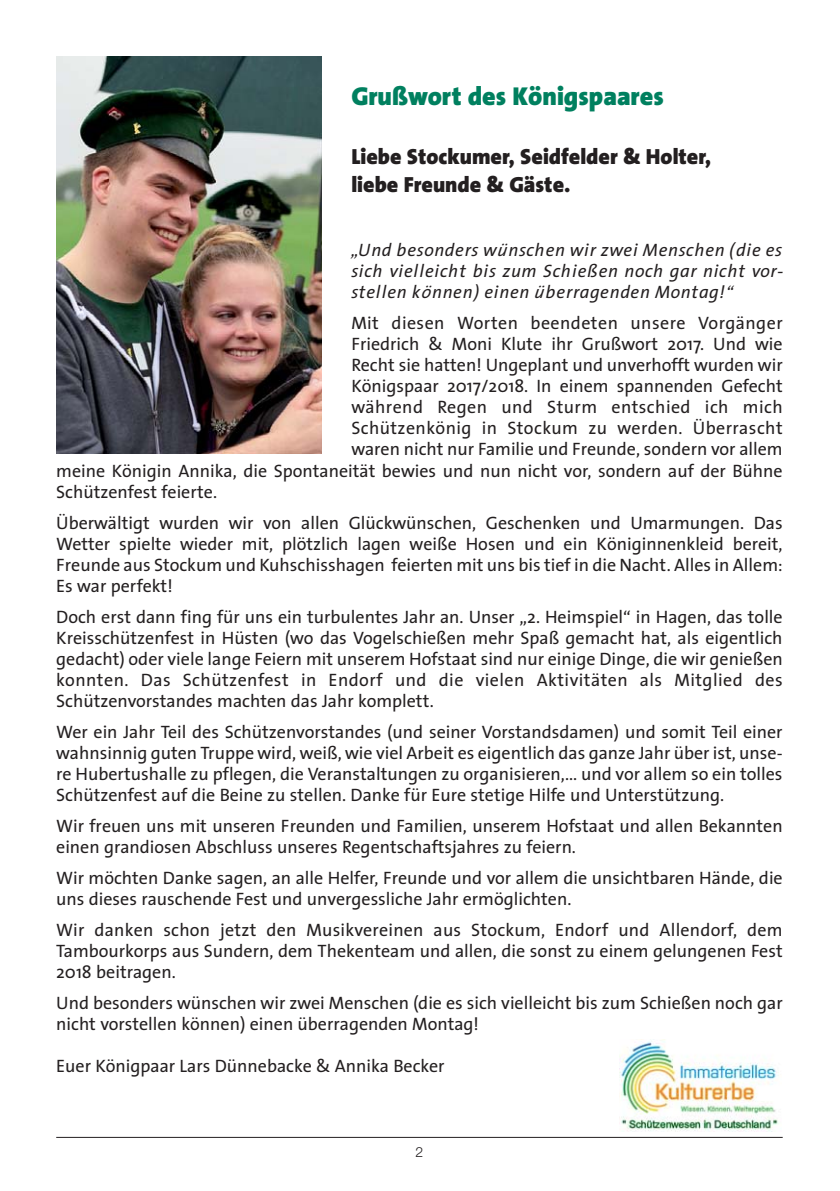
<style>
.page{position:relative;width:840px;height:1191px;background:#fff}
.page>*{position:absolute;margin:0;border:0;box-sizing:border-box;transform-origin:0 0}
.t1{font:900 26px "Thesis Sans";color:#00805f}
.t2{font:900 22px/28px "Thesis Sans";color:#231f20}
.t3{font:18px/21px "Thesis Sans";color:#231f20;text-align:justify}
.t4{font:italic 18px/21px "Thesis Sans";color:#231f20;text-align:justify}
.t5{font:300 14px "Helvetica Neue";color:#231f20}
</style>
<div class="page">
<img style="left:56px;top:57px;width:265px;height:396px">
<img style="left:619px;top:1039px;width:160px;height:93px">
<hr style="left:56px;top:1136px;width:726px;height:1px;background:#231f20">
<h1 class="t1" style="left:351px;top:85px;width:314px">Grußwort des Königspaares</h1>
<p class="t2" style="left:351px;top:144px;width:361px">Liebe Stockumer, Seidfelder &amp; Holter, liebe Freunde &amp; Gäste.</p>
<p class="t4" style="left:351px;top:240px;width:432px">„Und besonders wünschen wir zwei Menschen (die es sich vielleicht bis zum Schießen noch gar nicht vor&shy;stellen können) einen überragenden Montag!“</p>
<p class="t3" style="left:351px;top:313px;width:432px">Mit diesen Worten beendeten unsere Vorgänger Friedrich &amp; Moni Klute ihr Grußwort 2017. Und wie Recht sie hatten! Ungeplant und unverhofft wurden wir Königspaar 2017/2018. In einem spannenden Gefecht während Regen und Sturm entschied ich mich Schützenkönig in Stockum zu werden. Überrascht waren nicht nur Familie und Freunde, sondern vor allem</p>
<p class="t3" style="left:56px;top:462px;width:727px">meine Königin Annika, die Spontaneität bewies und nun nicht vor, sondern auf der Bühne<br>Schützenfest feierte.</p>
<p class="t3" style="left:56px;top:514px;width:727px">Überwältigt wurden wir von allen Glückwünschen, Geschenken und Umarmungen. Das Wetter spielte wieder mit, plötzlich lagen weiße Hosen und ein Königinnenkleid bereit, Freunde aus Stockum und Kuhschisshagen feierten mit uns bis tief in die Nacht. Alles in Allem:<br>Es war perfekt!</p>
<p class="t3" style="left:56px;top:608px;width:727px">Doch erst dann fing für uns ein turbulentes Jahr an. Unser „2. Heimspiel“ in Hagen, das tolle Kreisschützenfest in Hüsten (wo das Vogelschießen mehr Spaß gemacht hat, als eigentlich gedacht) oder viele lange Feiern mit unserem Hofstaat sind nur einige Dinge, die wir genießen konnten. Das Schützenfest in Endorf und die vielen Aktivitäten als Mitglied des Schützenvorstandes machten das Jahr komplett.</p>
<p class="t3" style="left:56px;top:723px;width:727px">Wer ein Jahr Teil des Schützenvorstandes (und seiner Vorstandsdamen) und somit Teil einer wahnsinnig guten Truppe wird, weiß, wie viel Arbeit es eigentlich das ganze Jahr über ist, unse&shy;re Hubertushalle zu pflegen, die Veranstaltungen zu organisieren,... und vor allem so ein tolles Schützenfest auf die Beine zu stellen. Danke für Eure stetige Hilfe und Unterstützung.</p>
<p class="t3" style="left:56px;top:817px;width:727px">Wir freuen uns mit unseren Freunden und Familien, unserem Hofstaat und allen Bekannten einen grandiosen Abschluss unseres Regentschaftsjahres zu feiern.</p>
<p class="t3" style="left:56px;top:869px;width:727px">Wir möchten Danke sagen, an alle Helfer, Freunde und vor allem die unsichtbaren Hände, die uns dieses rauschende Fest und unvergessliche Jahr ermöglichten.</p>
<p class="t3" style="left:56px;top:921px;width:727px">Wir danken schon jetzt den Musikvereinen aus Stockum, Endorf und Allendorf, dem Tambourkorps aus Sundern, dem Thekenteam und allen, die sonst zu einem gelungenen Fest 2018 beitragen.</p>
<p class="t3" style="left:56px;top:994px;width:727px">Und besonders wünschen wir zwei Menschen (die es sich vielleicht bis zum Schießen noch gar nicht vorstellen können) einen überragenden Montag!</p>
<p class="t3" style="left:56px;top:1057px;width:389px">Euer Königpaar Lars Dünnebacke &amp; Annika Becker</p>
<p class="t5" style="left:415px;top:1146px;width:9px">2</p>
</div>
